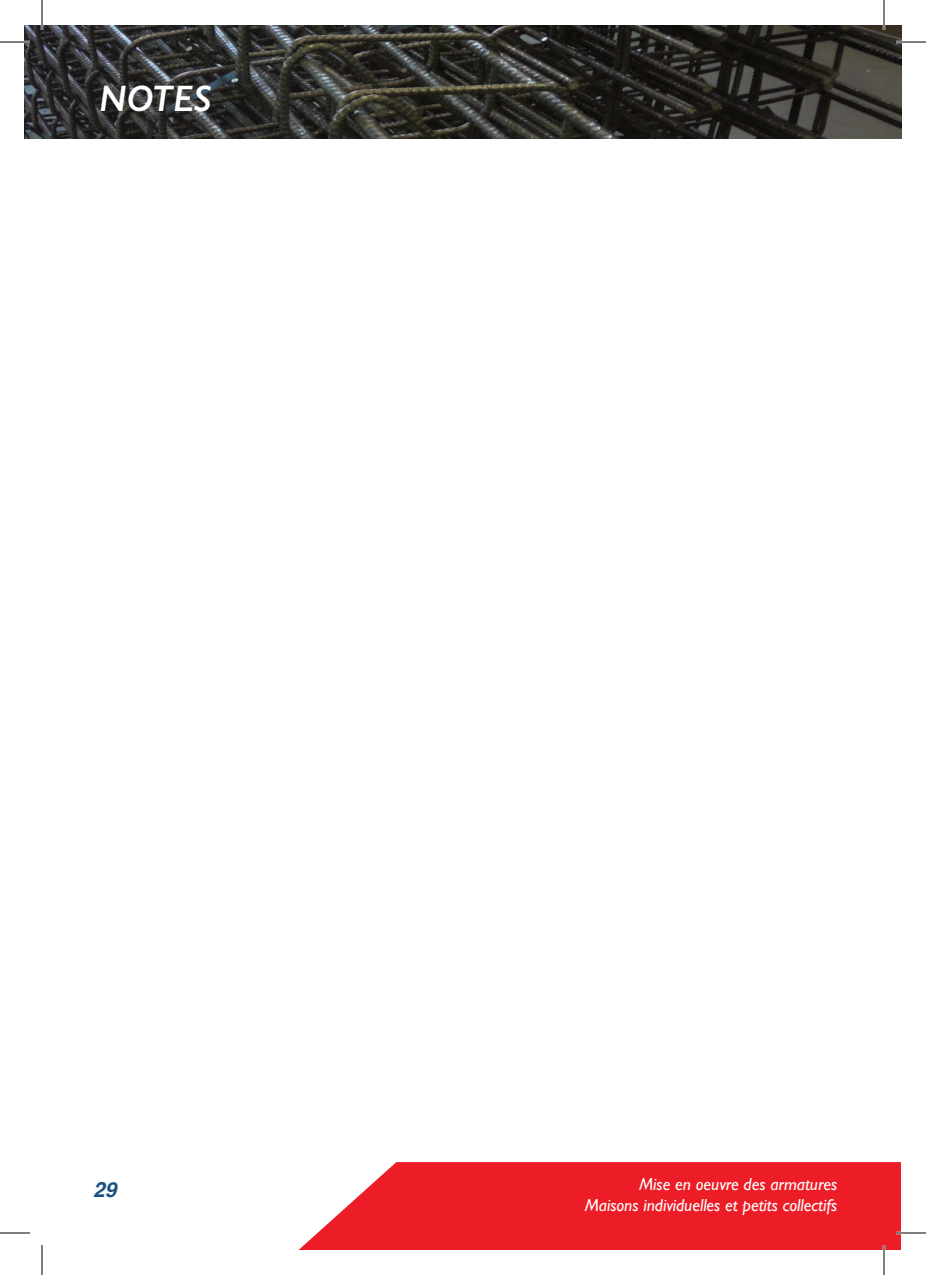
<style>
.page{position:relative;width:926px;height:1275px;background:#fff}
.page>*{position:absolute;margin:0;border:0;box-sizing:border-box;transform-origin:0 0}
.t1{font:italic 600 37px "Gill Sans";color:#fff}
.t2{font:italic 700 21px "Helvetica";color:#1a5082}
.t3{font:italic 17.4px/20.8px "Gill Sans";color:#fff;text-align:right}
</style>
<div class="page">
<svg style="left:299px;top:1162px;width:602px;height:88px;background:#ed2f37"></svg>
<img style="left:25px;top:25px;width:876px;height:113px">
<hr style="left:0;top:41px;width:30px;height:2px;background:#fff">
<hr style="left:896px;top:41px;width:30px;height:2px;background:#fff">
<hr style="left:896px;top:1231px;width:30px;height:3px;background:#fff">
<hr style="left:41px;top:0;width:2px;height:30px;background:#fff">
<hr style="left:883px;top:0;width:2px;height:30px;background:#fff">
<hr style="left:883px;top:1245px;width:2px;height:30px;background:#fff">
<hr style="left:0;top:42px;width:30px;height:1px;background:#000">
<hr style="left:896px;top:42px;width:30px;height:1px;background:#000">
<hr style="left:0;top:1232px;width:30px;height:1px;background:#000">
<hr style="left:896px;top:1232px;width:30px;height:1px;background:#000">
<hr style="left:42px;top:0;width:1px;height:30px;background:#000">
<hr style="left:42px;top:1245px;width:1px;height:30px;background:#000">
<hr style="left:884px;top:0;width:1px;height:30px;background:#000">
<hr style="left:884px;top:1245px;width:1px;height:30px;background:#000">
<h1 class="t1" style="left:99px;top:76px;width:115px">NOTES</h1>
<p class="t2" style="left:93px;top:1176px;width:25px">29</p>
<p class="t3" style="left:585px;top:1173px;width:254px">Mise en oeuvre des armatures<br>Maisons individuelles et petits collectifs</p>
</div>
